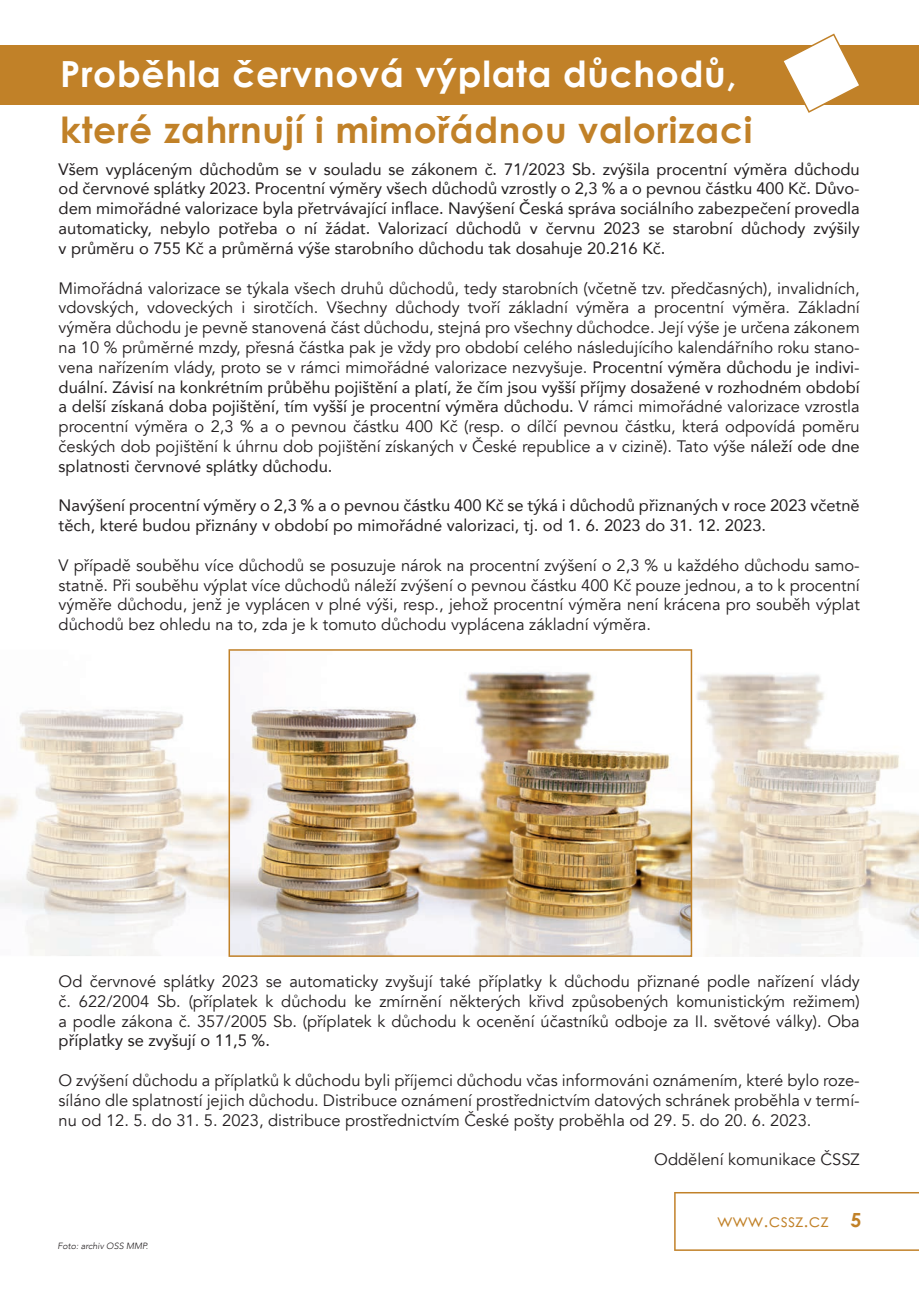
<style>
.page{position:relative;width:919px;height:1289px;background:#fff}
.page>*{position:absolute;margin:0;border:0;box-sizing:border-box;transform-origin:0 0}
.t1{font:700 36px "Century Gothic";letter-spacing:.02em;color:#c18128}
.t2{font:700 36px "Century Gothic";letter-spacing:.02em;color:#fff}
.t3{font:18px "Century Gothic";letter-spacing:.02em;color:#c18128}
.t4{font:16.5px/19.8px "Avenir";color:#231f20;text-align:justify}
.t5{font:16.5px/19.8px "Avenir";color:#231f20;text-align:justify}
.t6{font:italic 300 9px "Avenir";color:#231f20}
.s1{font-style:inherit}
.s2{font-weight:700;font-size:19.5px}
</style>
<div class="page">
<img style="left:692px;top:650px;width:132px;height:50px">
<img style="left:692px;top:700px;width:226px;height:256px">
<img style="left:0;top:709px;width:228px;height:247px">
<svg style="left:674px;top:1192px;width:244px;height:58px"></svg>
<div style="left:0;top:45px;width:918px;height:60px;background:#c18128"></div>
<svg style="left:783px;top:34px;width:76px;height:79px"></svg>
<img style="left:228px;top:649px;width:464px;height:307px">
<h1 class="t2" style="left:60px;top:47px;width:678px">Proběhla červnová výplata důchodů,</h1>
<h1 class="t1" style="left:60px;top:103px;width:693px">které zahrnují i mimořádnou valorizaci</h1>
<p class="t5" style="left:59px;top:158px;width:802px">Všem vypláceným důchodům se v souladu se zákonem č. 71/2023 Sb. zvýšila procentní výměra důchodu od červnové splátky 2023. Procentní výměry všech důchodů vzrostly o 2,3 % a o pevnou částku 400 Kč. Důvo&shy;dem mimořádné valorizace byla přetrvávající inflace. Navýšení Česká správa sociálního zabezpečení provedla automaticky, nebylo potřeba o ní žádat. Valorizací důchodů v červnu 2023 se starobní důchody zvýšily v průměru o 755 Kč a průměrná výše starobního důchodu tak dosahuje 20.216 Kč.</p>
<p class="t4" style="left:59px;top:278px;width:802px">Mimořádná valorizace se týkala všech druhů důchodů, tedy starobních (včetně tzv. předčasných), invalidních, vdovských, vdoveckých i sirotčích. Všechny důchody tvoří základní výměra a procentní výměra. Základní výměra důchodu je pevně stanovená část důchodu, stejná pro všechny důchodce. Její výše je určena zákonem na 10 % průměrné mzdy, přesná částka pak je vždy pro období celého následujícího kalendářního roku stano&shy;vena nařízením vlády, proto se v rámci mimořádné valorizace nezvyšuje. <span class="s1">Procentní výměra důchodu je indivi&shy;duální. Závisí na konkrétním průběhu pojištění a platí, že čím jsou vyšší příjmy dosažené v rozhodném období a delší získaná doba pojištění, tím vyšší je procentní výměra důchodu.</span> V rámci mimořádné valorizace vzrostla procentní výměra o 2,3 % a o pevnou částku 400 Kč (resp. o dílčí pevnou částku, která odpovídá poměru českých dob pojištění k úhrnu dob pojištění získaných v České republice a v cizině). Tato výše <span class="s1">náleží ode dne splatnosti červnové splátky důchodu.</span></p>
<p class="t5" style="left:59px;top:495px;width:802px">Navýšení procentní výměry o 2,3 % a o pevnou částku 400 Kč se týká i důchodů přiznaných v roce 2023 včetně těch, které budou přiznány v období po mimořádné valorizaci, tj. od 1. 6. 2023 do 31. 12. 2023.</p>
<p class="t4" style="left:59px;top:555px;width:802px">V případě souběhu více důchodů se posuzuje nárok na procentní zvýšení o 2,3 % u každého důchodu samo&shy;statně. Při souběhu výplat více důchodů náleží zvýšení o pevnou částku 400 Kč pouze jednou, a to k procentní výměře důchodu, jenž je vyplácen v plné výši, resp., jehož procentní výměra není krácena pro souběh výplat důchodů bez ohledu na to, zda je k tomuto důchodu vyplácena základní výměra.</p>
<p class="t4" style="left:59px;top:971px;width:802px">Od červnové splátky 2023 se automaticky zvyšují také příplatky k důchodu přiznané podle nařízení vlády č. 622/2004 Sb. (příplatek k důchodu ke zmírnění některých křivd způsobených komunistickým režimem) a podle zákona č. 357/2005 Sb. (příplatek k důchodu k ocenění účastníků odboje za II. světové války). Oba</p>
<p class="t5" style="left:59px;top:1030px;width:213px">příplatky se zvyšují o 11,5 %.</p>
<p class="t4" style="left:59px;top:1070px;width:802px">O zvýšení důchodu a příplatků k důchodu byli příjemci důchodu včas informováni oznámením, které bylo roze&shy;síláno dle splatností jejich důchodu. Distribuce oznámení prostřednictvím datových schránek proběhla v termí&shy;nu od 12. 5. do 31. 5. 2023, distribuce prostřednictvím České pošty proběhla od 29. 5. do 20. 6. 2023.</p>
<p class="t4" style="left:654px;top:1149px;width:207px">Oddělení komunikace ČSSZ</p>
<p class="t6" style="left:57px;top:1240px;width:92px">Foto: archiv OSS MMP.</p>
<p class="t3" style="left:717px;top:1207px;width:145px">www.cssz.cz <span class="s2">5</span></p>
</div>
